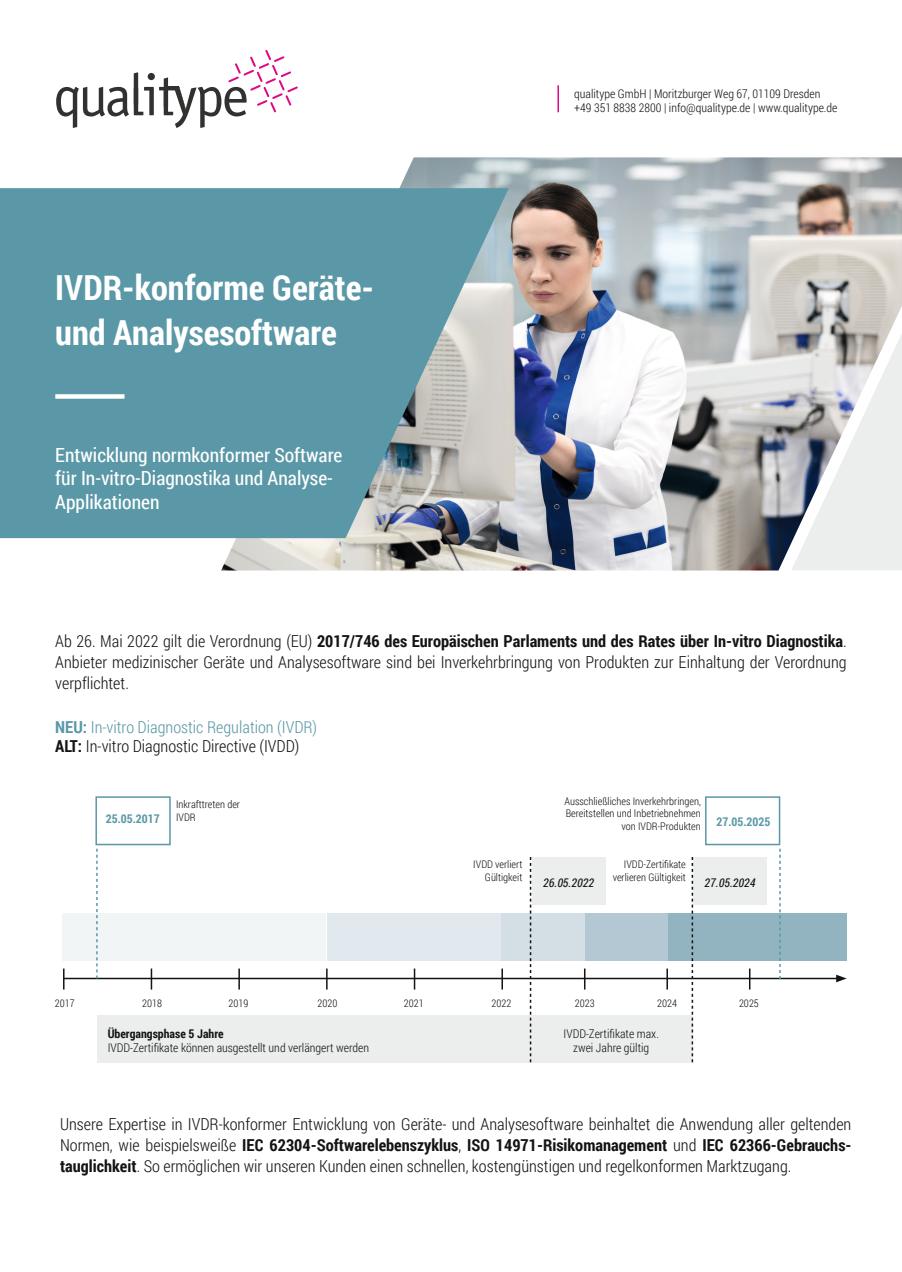
<style>
.page{position:relative;width:902px;height:1272px;background:#fff}
.page>*{position:absolute;margin:0;border:0;box-sizing:border-box;transform-origin:0 0}
.t1{font:700 34.5px/45px "Roboto Condensed";color:#fff}
.t2{font:19.5px/23.4px "Roboto Condensed";color:#fff}
.t3{font:300 16.5px/21px "Roboto Condensed";color:#131413;text-align:justify}
.t4{font:300 16.5px/18.9px "Roboto Condensed";color:#5b98a7}
.t5{font:300 12px/14.4px "Roboto Condensed";color:#131413}
.t6{font:700 12px "Roboto Condensed";color:#131413}
.t7{font:italic 12px "Roboto Condensed";color:#131413}
.t8{font:700 12px "Roboto Condensed";color:#5b98a7}
.t9{font:300 10.5px/12.6px "Roboto Condensed";color:#131413;text-align:right}
.s1{font-weight:700}
.s2{font-weight:700;color:#131413}
.s3{color:#131413}
</style>
<div class="page">
<img style="left:221px;top:157px;width:680px;height:413px">
<svg style="left:0;top:188px;width:508px;height:350px;background:#699da9"></svg>
<svg style="left:791px;top:333px;width:110px;height:237px;background:#d3d4d6"></svg>
<svg style="left:56px;top:50px;width:242px;height:78px"></svg>
<hr style="left:557px;top:85px;width:2px;height:27px;background:#e00985">
<hr style="left:63px;top:977px;width:775px;height:2px;background:#131413">
<svg style="left:836px;top:974px;width:10px;height:8px"></svg>
<svg style="left:63px;top:968px;width:1px;height:21px"></svg>
<svg style="left:151px;top:968px;width:1px;height:21px"></svg>
<hr style="left:238px;top:968px;width:2px;height:21px;background:#131413">
<svg style="left:326px;top:968px;width:1px;height:21px"></svg>
<hr style="left:501px;top:968px;width:2px;height:21px;background:#131413">
<svg style="left:584px;top:968px;width:1px;height:21px"></svg>
<hr style="left:748px;top:968px;width:2px;height:21px;background:#131413">
<svg style="left:414px;top:968px;width:1px;height:21px"></svg>
<hr style="left:666px;top:968px;width:2px;height:21px;background:#131413">
<div style="left:97px;top:1014px;width:434px;height:48px;background:#eceded"></div>
<div style="left:530px;top:1014px;width:162px;height:48px;background:#eceded"></div>
<div style="left:693px;top:857px;width:73px;height:47px;background:#eceded"></div>
<div style="left:63px;top:913px;width:263px;height:47px;background:#f2f5f6"></div>
<div style="left:327px;top:913px;width:174px;height:47px;background:#e2e9ee"></div>
<div style="left:501px;top:913px;width:84px;height:47px;background:#d3dfe5"></div>
<div style="left:585px;top:913px;width:83px;height:47px;background:#b3c8d2"></div>
<div style="left:668px;top:913px;width:178px;height:47px;background:#91b4c0"></div>
<div style="left:95px;top:796px;width:76px;height:49px;background:#fff;border:2px solid #5b98a7"></div>
<div style="left:705px;top:796px;width:75px;height:49px;background:#fff;border:2px solid #5b98a7"></div>
<svg style="left:96px;top:848px;width:2px;height:130px"></svg>
<svg style="left:779px;top:848px;width:1px;height:131px"></svg>
<div style="left:531px;top:857px;width:74px;height:47px;background:#eceded"></div>
<svg style="left:529px;top:857px;width:2px;height:205px"></svg>
<svg style="left:691px;top:857px;width:2px;height:205px"></svg>
<div style="left:55px;top:394px;width:69px;height:5px;background:#fff"></div>
<h1 class="t1" style="left:55px;top:264px;width:320px">IVDR-konforme Geräte&shy;und Analysesoftware</h1>
<p class="t2" style="left:55px;top:442px;width:288px">Entwicklung normkonformer Software für In-vitro-Diagnostika und Analyse-<br>Applikationen</p>
<p class="t5" style="left:574px;top:86px;width:265px">qualitype GmbH | Moritzburger Weg 67, 01109 Dresden +49 351 8838 2800 | info@qualitype.de | www.qualitype.de</p>
<p class="t3" style="left:55px;top:629px;width:792px">Ab 26. Mai 2022 gilt die Verordnung (EU) <span class="s1">2017/746 des Europäischen Parlaments und des Rates über In-vitro Diagnostika</span>.<br>Anbieter medizinischer Geräte und Analysesoftware sind bei Inverkehrbringung von Produkten zur Einhaltung der Verordnung verpflichtet.</p>
<p class="t4" style="left:55px;top:717px;width:263px"><span class="s1">NEU:</span> In-vitro Diagnostic Regulation (IVDR)<br><span class="s2">ALT:</span> <span class="s3">In-vitro Diagnostic Directive (IVDD)</span></p>
<p class="t8" style="left:106px;top:810px;width:56px">25.05.2017</p>
<p class="t9" style="left:176px;top:797px;width:65px;text-align:left">Inkrafttreten der<br>IVDR</p>
<p class="t9" style="left:473px;top:857px;width:51px">IVDD verliert<br>Gültigkeit</p>
<p class="t9" style="left:564px;top:794px;width:138px">Ausschließliches Inverkehrbringen,<br>Bereitstellen und Inbetriebnehmen von IVDR-Produkten</p>
<p class="t8" style="left:716px;top:813px;width:56px">27.05.2025</p>
<p class="t7" style="left:543px;top:874px;width:52px">26.05.2022</p>
<p class="t9" style="left:612px;top:857px;width:75px">IVDD-Zertifikate verlieren Gültigkeit</p>
<p class="t7" style="left:704px;top:874px;width:52px">27.05.2024</p>
<p class="t9" style="left:55px;top:996px;width:21px">2017</p>
<p class="t9" style="left:142px;top:996px;width:21px">2018</p>
<p class="t9" style="left:228px;top:996px;width:21px">2019</p>
<p class="t9" style="left:317px;top:996px;width:21px">2020</p>
<p class="t9" style="left:404px;top:996px;width:21px">2021</p>
<p class="t9" style="left:491px;top:996px;width:21px">2022</p>
<p class="t9" style="left:574px;top:996px;width:21px">2023</p>
<p class="t9" style="left:657px;top:996px;width:21px">2024</p>
<p class="t9" style="left:739px;top:996px;width:21px">2025</p>
<p class="t6" style="left:108px;top:1024px;width:117px">Übergangsphase 5 Jahre</p>
<p class="t5" style="left:108px;top:1040px;width:263px">IVDD-Zertifikate können ausgestellt und verlängert werden</p>
<p class="t5" style="left:563px;top:1025px;width:97px;text-align:center">IVDD-Zertifikate max. zwei Jahre gültig</p>
<p class="t3" style="left:60px;top:1112px;width:792px">Unsere Expertise in IVDR-konformer Entwicklung von Geräte- und Analysesoftware beinhaltet die Anwendung aller geltenden Normen, wie beispielsweiße <span class="s1">IEC 62304-Softwarelebenszyklus</span>, <span class="s1">ISO 14971-Risikomanagement</span> und <span class="s1">IEC 62366-Gebrauchs&shy;tauglichkeit</span>. So ermöglichen wir unseren Kunden einen schnellen, kostengünstigen und regelkonformen Marktzugang.</p>
</div>
